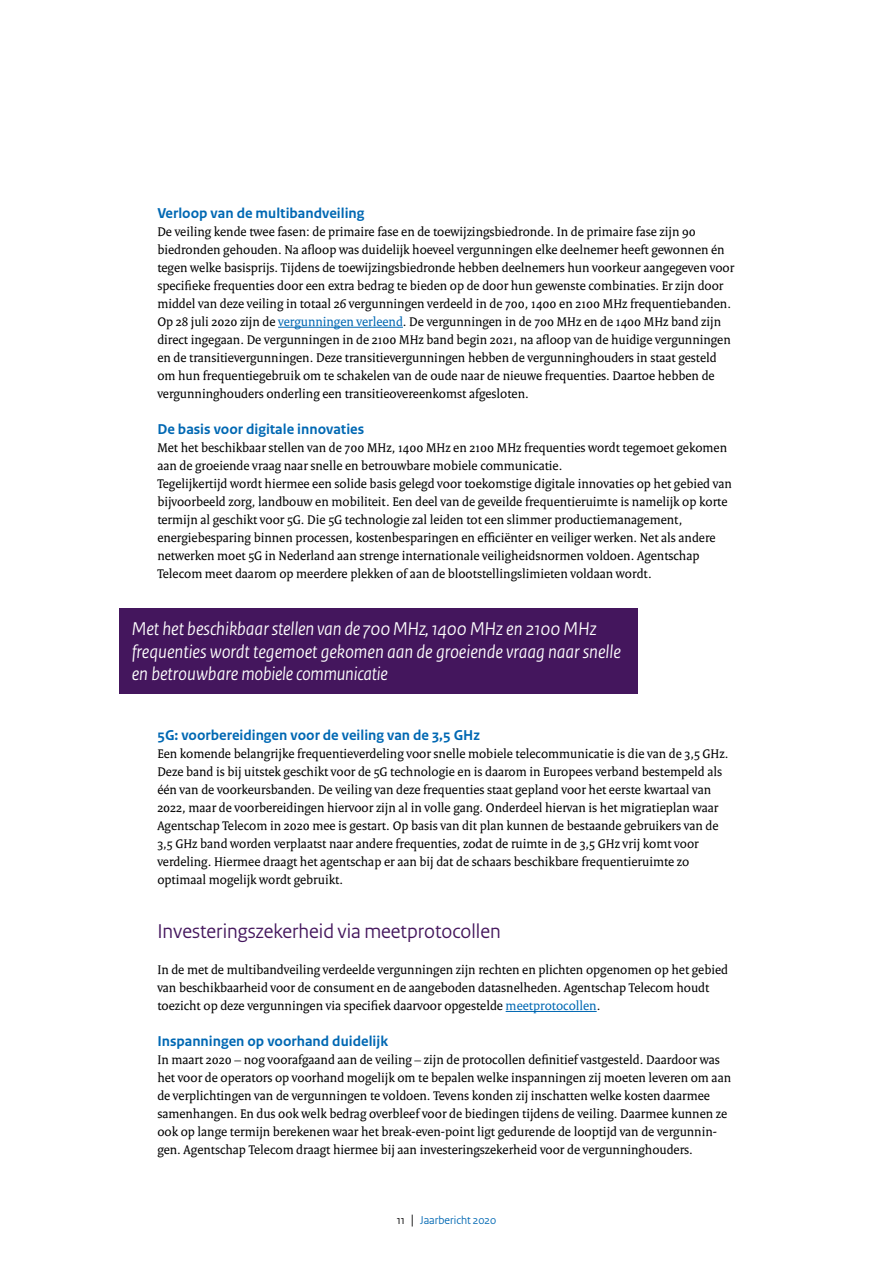
<style>
.page{position:relative;width:893px;height:1263px;background:#fff}
.page>*{position:absolute;margin:0;border:0;box-sizing:border-box;transform-origin:0 0}
.H3_Paragraafkop_Sans{font:21px "Rijksoverheid Sans Heading";color:#44165d}
.t1{font:italic 19.5px/22.5px "Rijksoverheid Sans Heading";color:#fff}
.H4_Alineakop_Sans{font:700 15px "Rijksoverheid Sans Text";color:#0068b3}
.P_Broodtekst_Serif{font:13.5px/18px "Rijksoverheid Serif";color:#000}
.t2{font:12px "Rijksoverheid Sans Heading";color:#0068b3}
.s1{color:#0068b3}
.s2{color:#000}
.s3{font-size:14.25px;color:#000}
</style>
<div class="page">
<hr style="left:278px;top:327px;width:125px;height:1px;background:#0068b3">
<hr style="left:506px;top:1011px;width:91px;height:1px;background:#0068b3">
<div style="left:119px;top:608px;width:519px;height:85px;background:#44165d"></div>
<h3 class="H4_Alineakop_Sans" style="left:157px;top:204px;width:209px">Verloop van de multibandveiling</h3>
<p class="P_Broodtekst_Serif" style="left:157px;top:222px;width:578px">De veiling kende twee fasen: de primaire fase en de toewijzingsbiedronde. In de primaire fase zijn 90 biedronden gehouden. Na afloop was duidelijk hoeveel vergunningen elke deelnemer heeft gewonnen én tegen welke basisprijs. Tijdens de toewijzingsbiedronde hebben deelnemers hun voorkeur aangegeven voor specifieke frequenties door een extra bedrag te bieden op de door hun gewenste combinaties. Er zijn door middel van deze veiling in totaal 26 vergunningen verdeeld in de 700, 1400 en 2100 MHz frequentiebanden.<br>Op 28 juli 2020 zijn de <span class="s1">vergunningen verleend</span>. De vergunningen in de 700 MHz en de 1400 MHz band zijn direct ingegaan. De vergunningen in de 2100 MHz band begin 2021, na afloop van de huidige vergunningen en de transitievergunningen. Deze transitievergunningen hebben de vergunninghouders in staat gesteld om hun frequentiegebruik om te schakelen van de oude naar de nieuwe frequenties. Daartoe hebben de vergunninghouders onderling een transitieovereenkomst afgesloten.</p>
<h3 class="H4_Alineakop_Sans" style="left:157px;top:420px;width:208px">De basis voor digitale innovaties</h3>
<p class="P_Broodtekst_Serif" style="left:157px;top:438px;width:571px">Met het beschikbaar stellen van de 700 MHz, 1400 MHz en 2100 MHz frequenties wordt tegemoet gekomen aan de groeiende vraag naar snelle en betrouwbare mobiele communicatie.</p>
<p class="P_Broodtekst_Serif" style="left:157px;top:474px;width:576px">Tegelijkertijd wordt hiermee een solide basis gelegd voor toekomstige digitale innovaties op het gebied van bijvoorbeeld zorg, landbouw en mobiliteit. Een deel van de geveilde frequentieruimte is namelijk op korte termijn al geschikt voor 5G. Die 5G technologie zal leiden tot een slimmer productiemanagement, energiebesparing binnen processen, kostenbesparingen en efficiënter en veiliger werken. Net als andere netwerken moet 5G in Nederland aan strenge internationale veiligheidsnormen voldoen. Agentschap Telecom meet daarom op meerdere plekken of aan de blootstellingslimieten voldaan wordt.</p>
<h2 class="t1" style="left:132px;top:618px;width:491px">Met het beschikbaar stellen van de 700 MHz, 1400 MHz en 2100 MHz frequenties wordt tegemoet gekomen aan de groeiende vraag naar snelle en betrouwbare mobiele communicatie</h2>
<h3 class="H4_Alineakop_Sans" style="left:157px;top:726px;width:324px">5G: voorbereidingen voor de veiling van de 3,5 GHz</h3>
<p class="P_Broodtekst_Serif" style="left:157px;top:744px;width:573px">Een komende belangrijke frequentieverdeling voor snelle mobiele telecommunicatie is die van de 3,5 GHz.<br>Deze band is bij uitstek geschikt voor de 5G technologie en is daarom in Europees verband bestempeld als één van de voorkeursbanden. De veiling van deze frequenties staat gepland voor het eerste kwartaal van 2022, maar de voorbereidingen hiervoor zijn al in volle gang. Onderdeel hiervan is het migratieplan waar Agentschap Telecom in 2020 mee is gestart. Op basis van dit plan kunnen de bestaande gebruikers van de 3,5 GHz band worden verplaatst naar andere frequenties, zodat de ruimte in de 3,5 GHz vrij komt voor verdeling. Hiermee draagt het agentschap er aan bij dat de schaars beschikbare frequentieruimte zo optimaal mogelijk wordt gebruikt.</p>
<p class="H3_Paragraafkop_Sans" style="left:157px;top:919px;width:345px">Investeringszekerheid via meetprotocollen</p>
<p class="P_Broodtekst_Serif" style="left:157px;top:960px;width:572px">In de met de multibandveiling verdeelde vergunningen zijn rechten en plichten opgenomen op het gebied van beschikbaarheid voor de consument en de aangeboden datasnelheden. Agentschap Telecom houdt toezicht op deze vergunningen via specifiek daarvoor opgestelde <span class="s1">meetprotocollen</span>.</p>
<h3 class="H4_Alineakop_Sans" style="left:157px;top:1032px;width:232px">Inspanningen op voorhand duidelijk</h3>
<p class="P_Broodtekst_Serif" style="left:157px;top:1050px;width:575px">In maart 2020 – nog voorafgaand aan de veiling – zijn de protocollen definitief vastgesteld. Daardoor was het voor de operators op voorhand mogelijk om te bepalen welke inspanningen zij moeten leveren om aan de verplichtingen van de vergunningen te voldoen. Tevens konden zij inschatten welke kosten daarmee samenhangen. En dus ook welk bedrag overbleef voor de biedingen tijdens de veiling. Daarmee kunnen ze ook op lange termijn berekenen waar het break-even-point ligt gedurende de looptijd van de vergunnin&shy;gen. Agentschap Telecom draagt hiermee bij aan investeringszekerheid voor de vergunninghouders.</p>
<p class="t2" style="left:397px;top:1213px;width:101px"><span class="s2">11</span> <span class="s3">|</span> Jaarbericht 2020</p>
</div>
